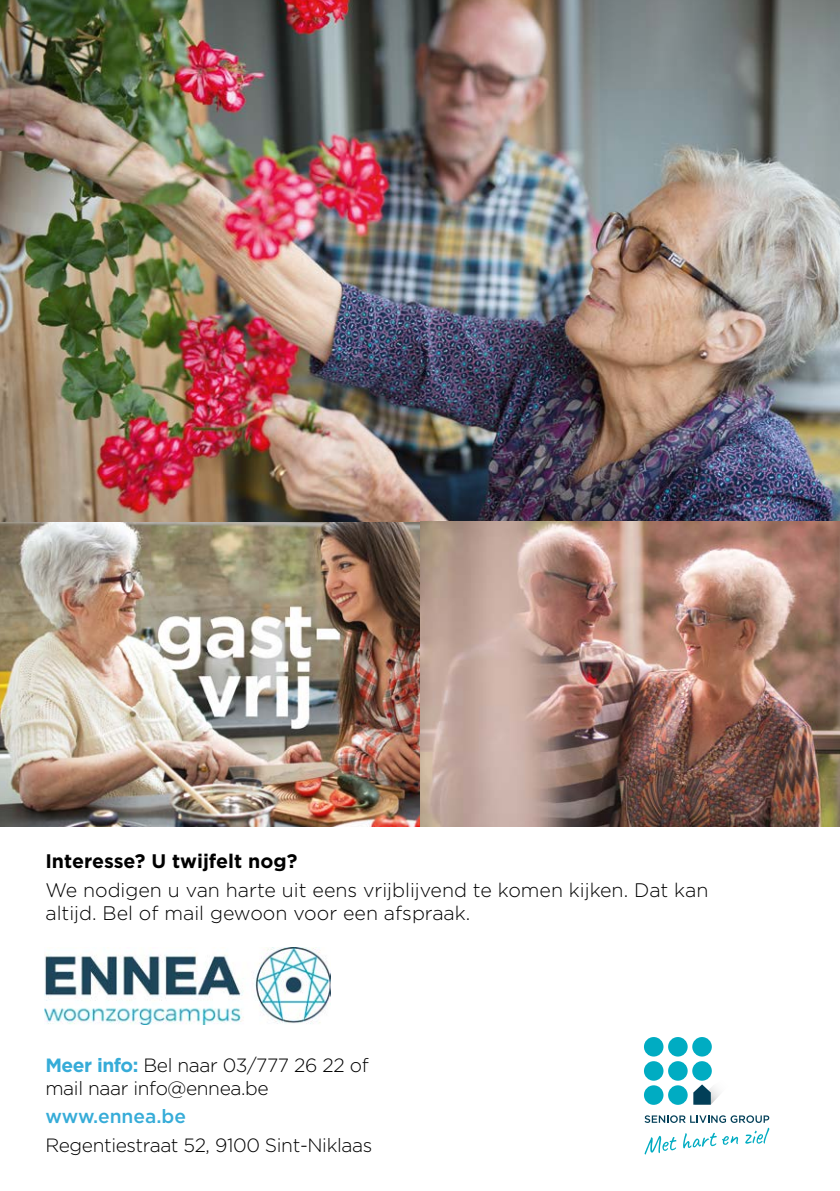
<style>
.page{position:relative;width:840px;height:1191px;background:#fff}
.page>*{position:absolute;margin:0;border:0;box-sizing:border-box;transform-origin:0 0}
.t1{font:300 19.6px/23px "Gotham";color:#000}
.t2{font:700 19.6px "Gotham";color:#000}
.t3{font:300 19.2px/23px "Gotham";letter-spacing:-.02em;color:#000}
.t4{font:500 19.2px "Gotham";color:#36acd8}
.s1{font-weight:700;color:#36acd8}
</style>
<div class="page">
<img style="left:0;top:0;width:839px;height:826px">
<div style="left:643px;top:1085px;width:20px;height:19px;background:#00acc2;border-radius:50%"></div>
<div style="left:667px;top:1085px;width:20px;height:19px;background:#00acc2;border-radius:50%"></div>
<div style="left:643px;top:1061px;width:20px;height:19px;background:#00acc2;border-radius:50%"></div>
<div style="left:667px;top:1061px;width:20px;height:19px;background:#00acc2;border-radius:50%"></div>
<div style="left:692px;top:1061px;width:19px;height:19px;background:#00acc2;border-radius:50%"></div>
<div style="left:643px;top:1037px;width:20px;height:19px;background:#00acc2;border-radius:50%"></div>
<div style="left:667px;top:1037px;width:20px;height:19px;background:#00acc2;border-radius:50%"></div>
<div style="left:692px;top:1037px;width:19px;height:19px;background:#00acc2;border-radius:50%"></div>
<svg style="left:693px;top:1077px;width:27px;height:27px"></svg>
<svg style="left:644px;top:1115px;width:124px;height:39px"></svg>
<img style="left:44px;top:947px;width:287px;height:77px">
<p class="t2" style="left:45px;top:848px;width:253px">Interesse? U twijfelt nog?</p>
<p class="t1" style="left:45px;top:877px;width:664px">We nodigen u van harte uit eens vrijblijvend te komen kijken. Dat kan altijd. Bel of mail gewoon voor een afspraak.</p>
<p class="t3" style="left:45px;top:1052px;width:324px"><span class="s1">Meer info:</span> Bel naar 03/777 26 22 of mail naar info@ennea.be</p>
<p class="t4" style="left:45px;top:1104px;width:142px">www.ennea.be</p>
<p class="t3" style="left:45px;top:1133px;width:328px">Regentiestraat 52, 9100 Sint-Niklaas</p>
</div>
